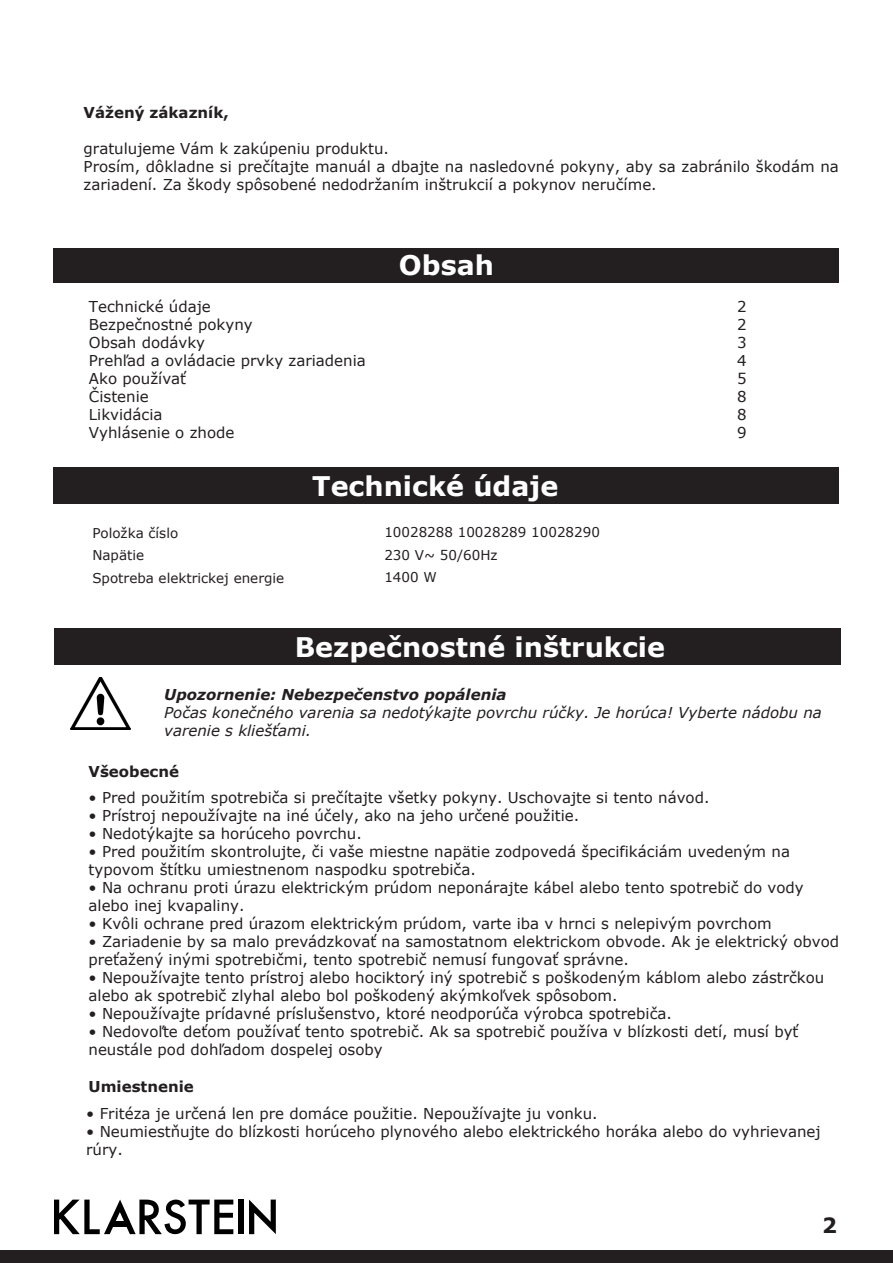
<style>
.page{position:relative;width:893px;height:1263px;background:#fff}
.page>*{position:absolute;margin:0;border:0;box-sizing:border-box;transform-origin:0 0}
.t1{font:700 27px "Verdana";color:#fff}
.t2{font:700 21px "Verdana";color:#231f20}
.t3{font:15px/18px "Verdana";color:#231f20}
.t4{font:italic 15px/18px "Verdana";color:#231f20}
.t5{font:700 15px "Verdana";color:#231f20}
.t6{font:italic 700 15px "Verdana";color:#231f20}
.t7{font:13.5px/22.4px "Verdana";color:#231f20}
</style>
<div class="page">
<div style="left:54px;top:248px;width:785px;height:34px;background:#231f20"></div>
<div style="left:54px;top:467px;width:785px;height:36px;background:#231f20"></div>
<div style="left:54px;top:629px;width:786px;height:36px;background:#231f20"></div>
<img style="left:70px;top:677px;width:60px;height:53px">
<div style="left:0;top:1251px;width:893px;height:12px;background:#231f20"></div>
<div style="left:239px;top:1199px;width:5px;height:35px;background:#000"></div>
<svg style="left:54px;top:1199px;width:179px;height:35px"></svg>
<div style="left:110px;top:1221px;width:19px;height:6px;background:#000"></div>
<svg style="left:249px;top:1199px;width:27px;height:35px"></svg>
<p class="t5" style="left:84px;top:102px;width:147px">Vážený zákazník,</p>
<p class="t3" style="left:84px;top:140px;width:757px">gratulujeme Vám k zakúpeniu produktu.<br>Prosím, dôkladne si prečítajte manuál a dbajte na nasledovné pokyny, aby sa zabránilo škodám na zariadení. Za škody spôsobené nedodržaním inštrukcií a pokynov neručíme.</p>
<h1 class="t1" style="left:399px;top:246px;width:97px">Obsah</h1>
<p class="t3" style="left:89px;top:297px;width:123px">Technické údaje</p>
<p class="t3" style="left:737px;top:297px;width:11px">2</p>
<p class="t3" style="left:89px;top:315px;width:165px">Bezpečnostné pokyny</p>
<p class="t3" style="left:737px;top:315px;width:11px">2</p>
<p class="t3" style="left:89px;top:333px;width:118px">Obsah dodávky</p>
<p class="t3" style="left:737px;top:333px;width:11px">3</p>
<p class="t3" style="left:89px;top:351px;width:278px">Prehľad a ovládacie prvky zariadenia</p>
<p class="t3" style="left:737px;top:351px;width:11px">4</p>
<p class="t3" style="left:89px;top:369px;width:99px">Ako používať</p>
<p class="t3" style="left:737px;top:369px;width:11px">5</p>
<p class="t3" style="left:89px;top:387px;width:61px">Čistenie</p>
<p class="t3" style="left:737px;top:387px;width:11px">8</p>
<p class="t3" style="left:89px;top:405px;width:75px">Likvidácia</p>
<p class="t3" style="left:737px;top:405px;width:11px">8</p>
<p class="t3" style="left:89px;top:423px;width:147px">Vyhlásenie o zhode</p>
<p class="t3" style="left:737px;top:423px;width:11px">9</p>
<p class="t7" style="left:92px;top:522px;width:193px">Položka číslo<br>Napätie<br>Spotreba elektrickej energie</p>
<h1 class="t1" style="left:312px;top:467px;width:247px">Technické údaje</h1>
<p class="t7" style="left:384px;top:521px;width:217px">10028288 10028289 10028290<br>230 V~ 50/60Hz</p>
<p class="t7" style="left:384px;top:566px;width:54px">1400 W</p>
<h1 class="t1" style="left:295px;top:628px;width:372px">Bezpečnostné inštrukcie</h1>
<p class="t6" style="left:164px;top:684px;width:344px">Upozornenie: Nebezpečenstvo popálenia</p>
<p class="t4" style="left:164px;top:703px;width:659px">Počas konečného varenia sa nedotýkajte povrchu rúčky. Je horúca! Vyberte nádobu na varenie s kliešťami.</p>
<p class="t5" style="left:89px;top:761px;width:92px">Všeobecné</p>
<p class="t3" style="left:89px;top:789px;width:622px">• Pred použitím spotrebiča si prečítajte všetky pokyny. Uschovajte si tento návod.</p>
<p class="t3" style="left:89px;top:807px;width:492px">• Prístroj nepoužívajte na iné účely, ako na jeho určené použitie.</p>
<p class="t3" style="left:89px;top:825px;width:275px">• Nedotýkajte sa horúceho povrchu.</p>
<p class="t3" style="left:89px;top:843px;width:703px">• Pred použitím skontrolujte, či vaše miestne napätie zodpovedá špecifikáciám uvedeným na typovom štítku umiestnenom naspodku spotrebiča.</p>
<p class="t3" style="left:89px;top:879px;width:717px">• Na ochranu proti úrazu elektrickým prúdom neponárajte kábel alebo tento spotrebič do vody alebo inej kvapaliny.</p>
<p class="t3" style="left:89px;top:915px;width:685px">• Kvôli ochrane pred úrazom elektrickým prúdom, varte iba v hrnci s nelepivým povrchom</p>
<p class="t3" style="left:89px;top:933px;width:752px">• Zariadenie by sa malo prevádzkovať na samostatnom elektrickom obvode. Ak je elektrický obvod preťažený inými spotrebičmi, tento spotrebič nemusí fungovať správne.</p>
<p class="t3" style="left:89px;top:969px;width:737px">• Nepoužívajte tento prístroj alebo hociktorý iný spotrebič s poškodeným káblom alebo zástrčkou alebo ak spotrebič zlyhal alebo bol poškodený akýmkoľvek spôsobom.</p>
<p class="t3" style="left:89px;top:1005px;width:585px">• Nepoužívajte prídavné príslušenstvo, ktoré neodporúča výrobca spotrebiča.</p>
<p class="t3" style="left:89px;top:1023px;width:711px">• Nedovoľte deťom používať tento spotrebič. Ak sa spotrebič používa v blízkosti detí, musí byť neustále pod dohľadom dospelej osoby</p>
<p class="t5" style="left:89px;top:1076px;width:107px">Umiestnenie</p>
<p class="t3" style="left:86px;top:1104px;width:513px">• Fritéza je určená len pre domáce použitie. Nepoužívajte ju vonku.</p>
<p class="t3" style="left:86px;top:1122px;width:736px">• Neumiestňujte do blízkosti horúceho plynového alebo elektrického horáka alebo do vyhrievanej rúry.</p>
<h2 class="t2" style="left:822px;top:1211px;width:16px">2</h2>
</div>
